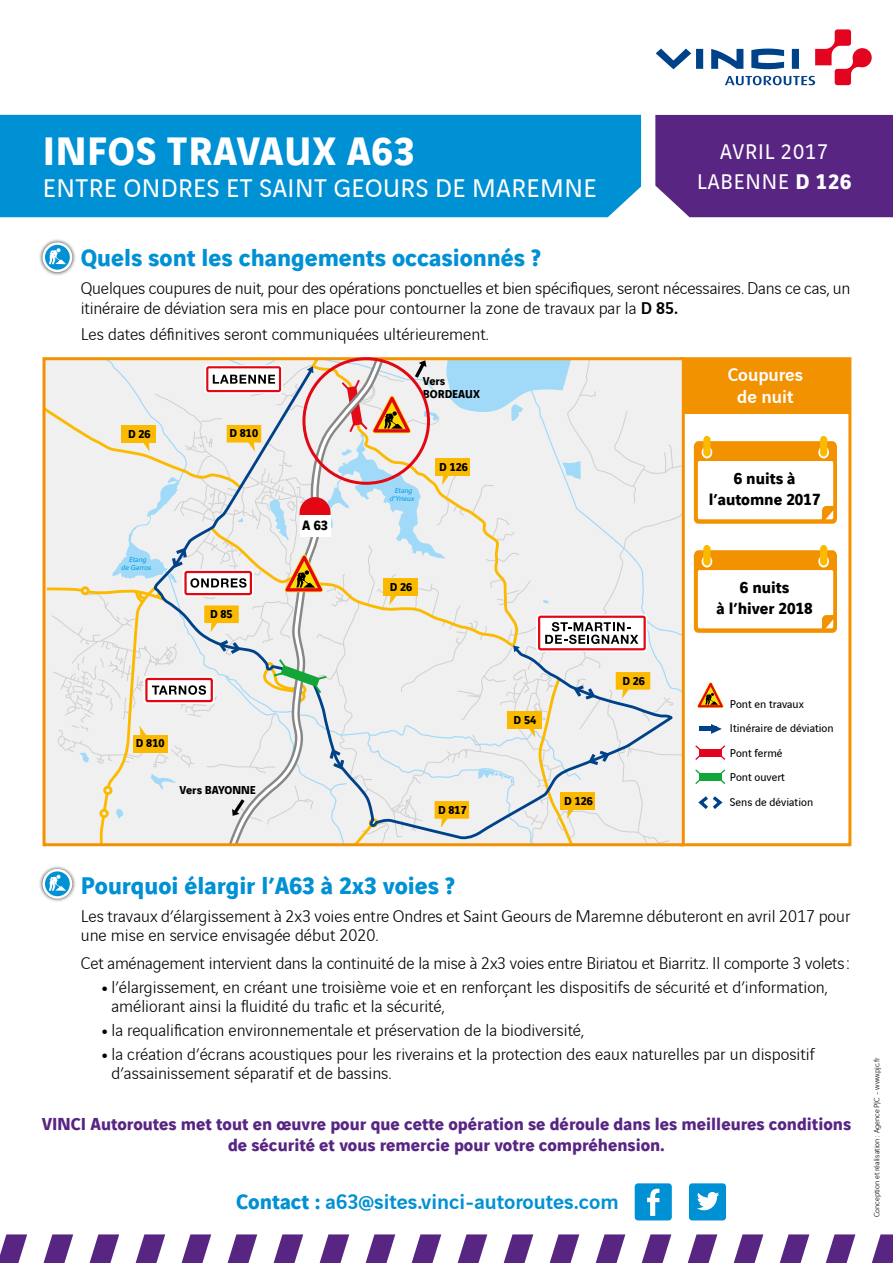
<style>
.page{position:relative;width:893px;height:1263px;background:#fff}
.page>*{position:absolute;margin:0;border:0;box-sizing:border-box;transform-origin:0 0}
.t1{font:700 42px "Vinci Sans";letter-spacing:.02em;color:#fff}
.t2{font:27px "Vinci Sans";letter-spacing:.02em;color:#fff}
.t3{font:700 25.5px "Vinci Sans";color:#0090d4}
.t4{font:500 22.5px "Vinci Sans";color:#0090d4}
.t5{font:22.35px/30px "Vinci Sans";letter-spacing:.04em;color:#fff;text-align:center}
.t6{font:500 19.5px/22.5px "Vinci Sans";color:#fff;text-align:center}
.t7{font:700 18.3px/21px "Vinci Sans";color:#582583;text-align:center}
.t8{font:300 18px/19.5px "Vinci Sans";color:#000}
.t9{font:700 17.1px/20.9px "Vinci Sans";color:#000;text-align:center}
.t10{font:700 14.4px "Vinci Sans";color:#000}
.t11{font:700 12.15px/12.9px "Vinci Sans";color:#000}
.t12{font:12px/24.6px "Vinci Sans";color:#000}
.t13{font:300 8.25px "Vinci Sans";color:#000}
.t14{font:italic 7.65px/8.4px "Vinci Sans";color:#009fe3;text-align:center}
.s1{font-weight:700}
.s2{font-weight:500}
.s3{font-weight:900}
</style>
<div class="page">
<div style="left:679px;top:357px;width:172px;height:489px;border:3px solid #f39200"></div>
<div style="left:680px;top:358px;width:170px;height:55px;background:#f39200"></div>
<svg style="left:694px;top:436px;width:143px;height:88px"></svg>
<svg style="left:694px;top:545px;width:143px;height:88px"></svg>
<svg style="left:47px;top:361px;width:634px;height:481px"></svg>
<div style="left:43px;top:357px;width:642px;height:489px;border:3px solid #f39200"></div>
<div style="left:38px;top:238px;width:38px;height:38px;background:#000;opacity:.75"></div>
<svg style="left:43px;top:242px;width:29px;height:30px"></svg>
<div style="left:45px;top:245px;width:25px;height:25px;background:#0090d4;border-radius:50%"></div>
<svg style="left:49px;top:248px;width:17px;height:17px"></svg>
<div style="left:0;top:115px;width:641px;height:102px;background:#0090d4"></div>
<div style="left:655px;top:115px;width:238px;height:102px;background:#582583"></div>
<svg style="left:656px;top:29px;width:216px;height:56px"></svg>
<svg style="left:0;top:1234px;width:27px;height:29px"></svg>
<svg style="left:44px;top:1234px;width:29px;height:29px"></svg>
<svg style="left:90px;top:1234px;width:29px;height:29px"></svg>
<svg style="left:136px;top:1234px;width:29px;height:29px"></svg>
<svg style="left:182px;top:1234px;width:29px;height:29px"></svg>
<svg style="left:228px;top:1234px;width:29px;height:29px"></svg>
<svg style="left:274px;top:1234px;width:29px;height:29px"></svg>
<svg style="left:320px;top:1234px;width:29px;height:29px"></svg>
<svg style="left:366px;top:1234px;width:29px;height:29px"></svg>
<svg style="left:412px;top:1234px;width:29px;height:29px"></svg>
<svg style="left:458px;top:1234px;width:29px;height:29px"></svg>
<svg style="left:504px;top:1234px;width:29px;height:29px"></svg>
<svg style="left:550px;top:1234px;width:29px;height:29px"></svg>
<svg style="left:596px;top:1234px;width:29px;height:29px"></svg>
<svg style="left:642px;top:1234px;width:29px;height:29px"></svg>
<svg style="left:688px;top:1234px;width:29px;height:29px"></svg>
<svg style="left:734px;top:1234px;width:29px;height:29px"></svg>
<svg style="left:780px;top:1234px;width:29px;height:29px"></svg>
<svg style="left:826px;top:1234px;width:29px;height:29px"></svg>
<svg style="left:872px;top:1234px;width:21px;height:29px"></svg>
<div style="left:635px;top:1183px;width:37px;height:37px;background:#0090d4;border-radius:3px"></div>
<svg style="left:647px;top:1188px;width:12px;height:28px"></svg>
<div style="left:689px;top:1183px;width:37px;height:37px;background:#0090d4;border-radius:3px"></div>
<svg style="left:697px;top:1192px;width:22px;height:18px"></svg>
<svg style="left:697px;top:682px;width:27px;height:26px"></svg>
<hr style="left:699px;top:727px;width:17px;height:4px;background:#004289">
<svg style="left:711px;top:724px;width:11px;height:10px"></svg>
<svg style="left:698px;top:796px;width:25px;height:13px"></svg>
<div style="left:699px;top:749px;width:23px;height:8px;background:#e30520"></div>
<svg style="left:695px;top:745px;width:5px;height:15px"></svg>
<svg style="left:720px;top:745px;width:6px;height:15px"></svg>
<div style="left:699px;top:773px;width:23px;height:8px;background:#13a538"></div>
<svg style="left:695px;top:769px;width:5px;height:15px"></svg>
<svg style="left:720px;top:769px;width:6px;height:15px"></svg>
<div style="left:38px;top:865px;width:38px;height:37px;background:#000;opacity:.75"></div>
<svg style="left:43px;top:869px;width:29px;height:30px"></svg>
<div style="left:45px;top:871px;width:25px;height:25px;background:#0090d4;border-radius:50%"></div>
<svg style="left:49px;top:875px;width:17px;height:16px"></svg>
<div style="left:302px;top:357px;width:128px;height:128px;border:3px solid #e30613;border-radius:50%"></div>
<h1 class="t1" style="left:43px;top:118px;width:373px">INFOS TRAVAUX A63</h1>
<h2 class="t2" style="left:43px;top:168px;width:555px">ENTRE ONDRES ET SAINT GEOURS DE MAREMNE</h2>
<p class="t5" style="left:697px;top:134px;width:156px">AVRIL 2017<br>LABENNE <span class="s1">D 126</span></p>
<h3 class="t3" style="left:81px;top:238px;width:461px">Quels sont les changements occasionnés ?</h3>
<p class="t8" style="left:81px;top:277px;width:771px">Quelques coupures de nuit, pour des opérations ponctuelles et bien spécifiques, seront nécessaires. Dans ce cas, un itinéraire de déviation sera mis en place pour contourner la zone de travaux par la <span class="s2">D 85.</span></p>
<p class="t8" style="left:81px;top:323px;width:409px">Les dates définitives seront communiquées ultérieurement.</p>
<p class="t11" style="left:128px;top:426px;width:24px">D 26</p>
<p class="t14" style="left:121px;top:554px;width:33px">Etang<br>de Garros</p>
<p class="t11" style="left:229px;top:426px;width:30px">D 810</p>
<p class="t11" style="left:210px;top:606px;width:24px">D 85</p>
<p class="t10" style="left:302px;top:514px;width:27px">A 63</p>
<p class="t11" style="left:136px;top:735px;width:30px">D 810</p>
<p class="t11" style="left:180px;top:782px;width:78px">Vers BAYONNE</p>
<p class="t11" style="left:423px;top:373px;width:59px">Vers<br>BORDEAUX</p>
<p class="t14" style="left:389px;top:486px;width:28px">Etang d’Yrieux</p>
<p class="t11" style="left:439px;top:460px;width:30px">D 126</p>
<p class="t11" style="left:390px;top:580px;width:24px">D 26</p>
<p class="t11" style="left:438px;top:802px;width:30px">D 817</p>
<p class="t11" style="left:514px;top:712px;width:24px">D 54</p>
<p class="t11" style="left:564px;top:793px;width:30px">D 126</p>
<p class="t11" style="left:622px;top:673px;width:24px">D 26</p>
<p class="t6" style="left:728px;top:361px;width:77px">Coupures de nuit</p>
<p class="t9" style="left:709px;top:467px;width:113px">6 nuits à l’automne 2017</p>
<p class="t9" style="left:716px;top:576px;width:98px">6 nuits<br>à l’hiver 2018</p>
<p class="t12" style="left:730px;top:690px;width:105px">Pont en travaux<br>Itinéraire de déviation<br>Pont fermé<br>Pont ouvert<br>Sens de déviation</p>
<h3 class="t3" style="left:81px;top:865px;width:375px">Pourquoi élargir l’A63 à 2x3 voies ?</h3>
<p class="t8" style="left:81px;top:904px;width:771px">Les travaux d’élargissement à 2x3 voies entre Ondres et Saint Geours de Maremne débuteront en avril 2017 pour une mise en service envisagée début 2020.</p>
<p class="t8" style="left:81px;top:952px;width:770px">Cet aménagement intervient dans la continuité de la mise à 2x3 voies entre Biriatou et Biarritz. Il comporte 3 volets :</p>
<p class="t8" style="left:111px;top:976px;width:718px;text-indent:-9px"><span class="s3">•</span> l’élargissement, en créant une troisième voie et en renforçant les dispositifs de sécurité et d’information, améliorant ainsi la fluidité du trafic et la sécurité,</p>
<p class="t8" style="left:102px;top:1019px;width:483px"><span class="s3">•</span> la requalification environnementale et préservation de la biodiversité,</p>
<p class="t8" style="left:111px;top:1043px;width:705px;text-indent:-9px"><span class="s3">•</span> la création d’écrans acoustiques pour les riverains et la protection des eaux naturelles par un dispositif d’assainissement séparatif et de bassins.</p>
<p class="t7" style="left:42px;top:1112px;width:811px">VINCI Autoroutes met tout en œuvre pour que cette opération se déroule dans les meilleures conditions de sécurité et vous remercie pour votre compréhension.</p>
<p class="t4" style="left:236px;top:1184px;width:384px"><span class="s1">Contact :</span> a63@sites.vinci-autoroutes.com</p>
<p class="t13" style="left:871px;top:1217px;width:161px;rotate:-90deg">Conception et réalisation : Agence PJC - www.pjc.fr</p>
</div>
